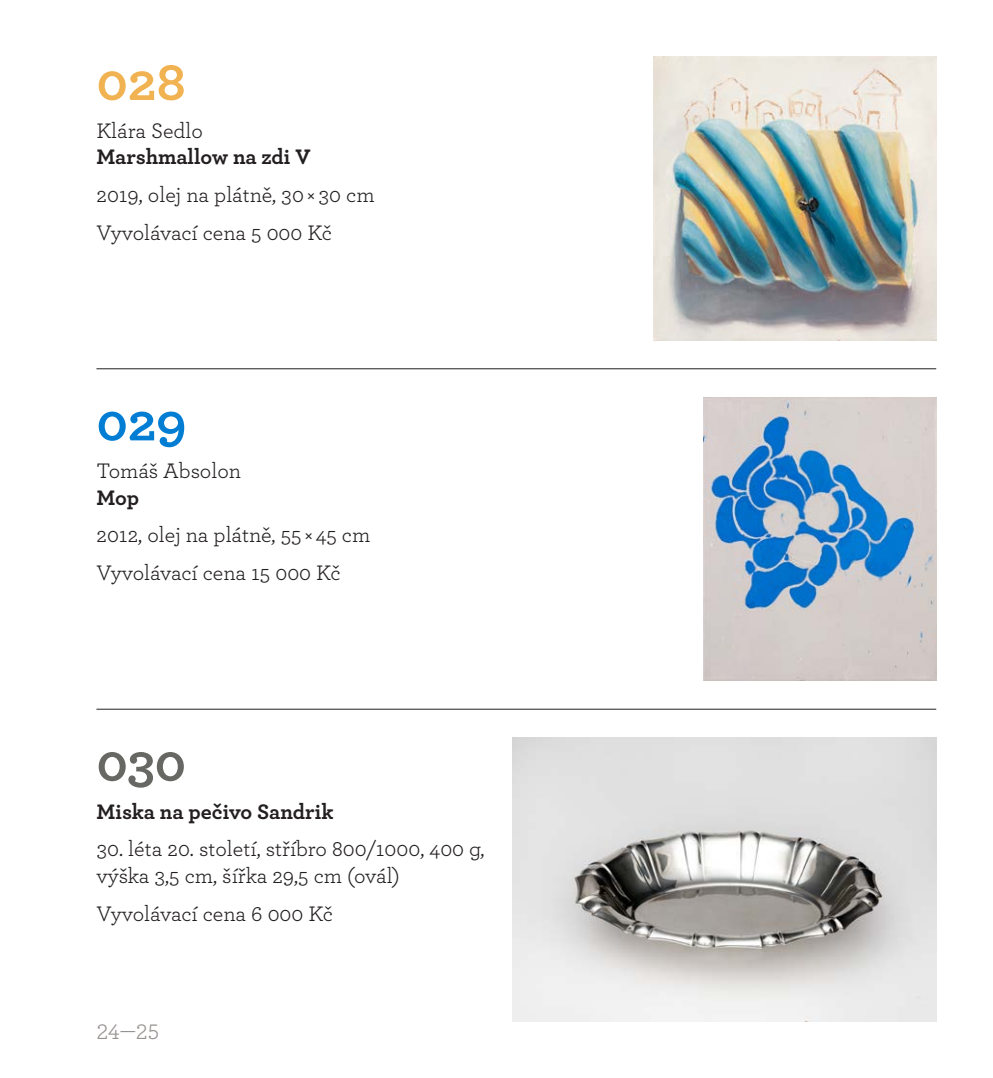
<style>
.page{position:relative;width:993px;height:1078px;background:#fff}
.page>*{position:absolute;margin:0;border:0;box-sizing:border-box;transform-origin:0 0}
.t1{font:700 54px "Archer";color:#676863}
.t2{font:700 54px "Archer";color:#017dd3}
.t3{font:700 54px "Archer";color:#f1b251}
.t4{font:22px/37.8px "Archer";color:#231f20}
.t5{font:700 22px "Archer";letter-spacing:-.005em;color:#231f20}
.t6{font:22px "Archer";color:#979391}
</style>
<div class="page">
<img style="left:653px;top:57px;width:282px;height:283px">
<img style="left:703px;top:397px;width:232px;height:283px">
<img style="left:512px;top:737px;width:423px;height:283px">
<hr style="left:96px;top:368px;width:839px;height:1px;background:#231f20">
<hr style="left:96px;top:708px;width:839px;height:1px;background:#231f20">
<h1 class="t3" style="left:96px;top:39px;width:91px">028</h1>
<p class="t4" style="left:96px;top:110px;width:108px">Klára Sedlo</p>
<p class="t5" style="left:96px;top:139px;width:215px">Marshmallow na zdi V</p>
<p class="t4" style="left:96px;top:175px;width:279px">2019, olej na plátně, 30 × 30 cm<br>Vyvolávací cena 5 000 Kč</p>
<h1 class="t2" style="left:96px;top:379px;width:92px">029</h1>
<p class="t4" style="left:96px;top:451px;width:146px">Tomáš Absolon</p>
<p class="t5" style="left:96px;top:480px;width:44px">Mop</p>
<p class="t4" style="left:96px;top:515px;width:275px">2012, olej na plátně, 55 × 45 cm<br>Vyvolávací cena 15 000 Kč</p>
<h1 class="t1" style="left:96px;top:720px;width:91px">030</h1>
<p class="t5" style="left:96px;top:793px;width:238px">Miska na pečivo Sandrik</p>
<p class="t4" style="left:96px;top:834px;width:389px;line-height:26.4px">30. léta 20. století, stříbro 800/1000, 400 g, výška 3‚5 cm, šířka 29‚5 cm (ovál)</p>
<p class="t4" style="left:96px;top:893px;width:238px">Vyvolávací cena 6 000 Kč</p>
<p class="t6" style="left:96px;top:1016px;width:64px">24—25</p>
</div>
